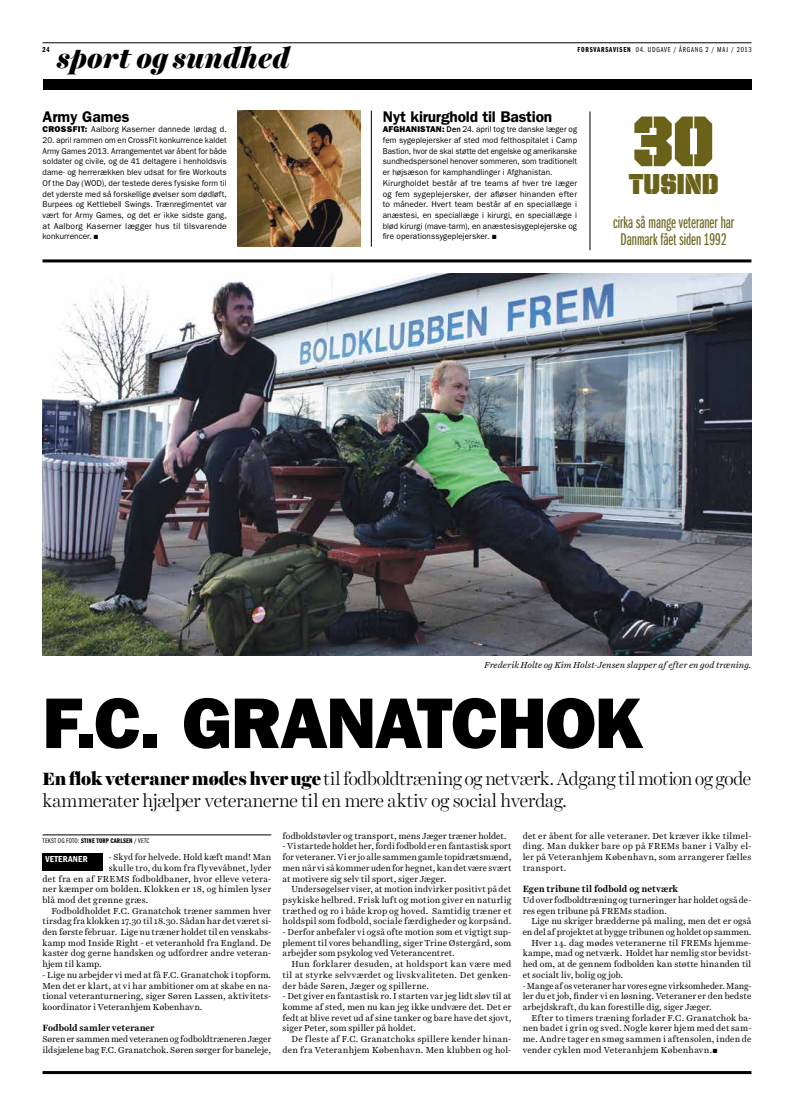
<style>
.page{position:relative;width:794px;height:1120px;background:#fff}
.page>*{position:absolute;margin:0;border:0;box-sizing:border-box;transform-origin:0 0}
.t1{font:72px "ITC Franklin Gothic Std Hvy";letter-spacing:-.02em;color:#000}
.t2{font:72px "United Sans Semi Cond Stencil";color:#6a6219}
.t3{font:29px "United Sans Semi Cond Stencil";letter-spacing:-.005em;color:#6a6219}
.t4{font:italic 900 28px "Harriet Display";color:#000}
.t5{font:300 18px/21.4px "Harriet Display";letter-spacing:-.015em;color:#000}
.t6{font:17.6px/17px "ITC Franklin Gothic Std Bk X Cp";color:#6a6219;text-align:center}
.t7{font:600 15.5px "ITC Franklin Gothic Std";letter-spacing:-.01em;color:#000}
.t8{font:700 9.2px "Harriet Text";letter-spacing:.005em;color:#000}
.t9{font:9px "ITC Franklin Gothic Std Dm Cd";letter-spacing:.04em;color:#fff}
.t10{font:8.8px/10.7px "Harriet Text";letter-spacing:.01em;color:#000;text-align:justify}
.t11{font:italic 8.8px "Harriet Text";color:#000}
.t12{font:8.5px/10.7px "ITC Franklin Gothic Std";letter-spacing:.01em;color:#000;text-align:justify;scale:.95 1}
.t13{font:8.5px "ITC Franklin Gothic Std";letter-spacing:.01em;color:#000}
.t14{font:8.5px "ITC Franklin Gothic Std Hvy";letter-spacing:.025em;color:#000}
.t15{font:7.5px "ITC Franklin Gothic Std Bk Cp";letter-spacing:.105em;color:#000}
.t16{font:7.5px "ITC Franklin Gothic Std Dm Cp";color:#000}
.t17{font:7px "ITC Franklin Gothic Std Dm Cp";color:#000}
.t18{font:7px "ITC Franklin Gothic Std Bk Cp";color:#000}
.s1{font-family:"ITC Franklin Gothic Std Dm Cp"}
.s2{font-family:"ITC Franklin Gothic Std Hvy"}
.s3{font-family:"Franklin Gothic";font-weight:500}
.s4{font-weight:900}
.s5{font-family:"ITC Franklin Gothic Std Bk Cp"}
</style>
<div class="page">
<hr style="left:43px;top:43px;width:708px;height:1px;background:#000">
<div style="left:43px;top:79px;width:708px;height:10px;background:#000"></div>
<hr style="left:43px;top:1071px;width:708px;height:3px;background:#000">
<hr style="left:43px;top:259px;width:708px;height:3px;background:#000">
<img style="left:43px;top:274px;width:708px;height:382px">
<hr style="left:43px;top:834px;width:228px;height:1px;background:#000">
<div style="left:43px;top:853px;width:60px;height:17px;background:#000"></div>
<hr style="left:371px;top:111px;width:1px;height:136px;background:#000">
<img style="left:237px;top:111px;width:124px;height:136px">
<hr style="left:590px;top:111px;width:1px;height:139px;background:#000">
<p class="t16" style="left:43px;top:45px;width:9px">24</p>
<p class="t15" style="left:577px;top:45px;width:175px"><span class="s1">FORSVARSAVISEN</span> 04. UDGAVE / ÅRGANG 2 / MAJ / 2013</p>
<h3 class="t4" style="left:57px;top:39px;width:234px">sport og sundhed</h3>
<p class="t7" style="left:43px;top:107px;width:89px">Army Games</p>
<p class="t13" style="left:43px;top:125px;width:186px"><span class="s2">CROSSFIT:</span> Aalborg Kaserner dannede lørdag d.</p>
<p class="t12" style="left:43px;top:135px;width:195px">20. april rammen om en CrossFit konkurrence kaldet Army Games 2013. Arrangementet var åbent for både soldater og civile, og de 41 deltagere i henholdsvis dame- og herrerækken blev udsat for fire Workouts Of the Day (WOD), der testede deres fysiske form til det yderste med så forskellige øvelser som dødløft, Burpees og Kettlebell Swings. Trænregimentet var vært for Army Games, og det er ikke sidste gang, at Aalborg Kaserner lægger hus til tilsvarende konkurrencer. ■</p>
<p class="t7" style="left:383px;top:107px;width:171px">Nyt kirurghold til Bastion</p>
<p class="t14" style="left:383px;top:124px;width:35px">AFGHANIST</p>
<p class="t12" style="left:383px;top:124px;width:206px;text-align:left;text-indent:47px"><span class="s2">AN:</span> <span class="s3">Den</span> 24. april tog tre danske læger og fem sygeplejersker af sted mod felthospitalet i Camp Bastion, hvor de skal støtte det engelske og amerikanske sundhedspersonel henover sommeren, som traditionelt er højsæson for kamphandlinger i Afghanistan.<br>Kirurgholdet består af tre teams af hver tre læger og fem sygeplejersker, der afløser hinanden efter to måneder. Hvert team består af en speciallæge i anæstesi, en speciallæge i kirurgi, en speciallæge i blød kirurgi (mave-tarm), en anæstesisygeplejerske og fire operationssygeplejersker. ■</p>
<p class="t2" style="left:633px;top:104px;width:83px">30</p>
<p class="t3" style="left:628px;top:169px;width:91px">TUSIND</p>
<p class="t6" style="left:613px;top:214px;width:122px">cirka så mange veteraner har<br>Danmark fået siden 1992</p>
<p class="t11" style="left:484px;top:659px;width:269px">Frederik Holte og Kim Holst-Jensen slapper af efter en god træning.</p>
<p class="t1" style="left:43px;top:681px;width:189px">F.C. GRA</p>
<p class="t1" style="left:326px;top:681px;width:220px">NATCHOK</p>
<p class="t5" style="left:43px;top:768px;width:710px"><span class="s4">En flok veteraner mødes hver uge</span> til fodboldtræning og netværk. Adgang til motion og gode kammerater hjælper veteranerne til en mere aktiv og social hverdag.</p>
<p class="t18" style="left:43px;top:836px;width:4px">TEKST</p>
<p class="t18" style="left:58px;top:836px;width:12px">OG FOTO</p>
<p class="t17" style="left:78px;top:836px;width:23px"><span class="s5">:</span> STINE TORP</p>
<p class="t17" style="left:110px;top:836px;width:8px">CARLSEN</p>
<p class="t18" style="left:134px;top:836px;width:17px">/ VETC</p>
<p class="t10" style="left:109px;top:851px;width:164px">- Skyd for helvede. Hold kæft mand! Man</p>
<p class="t10" style="left:109px;top:862px;width:164px">skulle tro, du kom fra flyvevåbnet, lyder</p>
<p class="t10" style="left:43px;top:873px;width:230px">det fra en af FREMS fodboldbaner, hvor elleve vetera-</p>
<p class="t10" style="left:43px;top:884px;width:230px">ner kæmper om bolden. Klokken er 18, og himlen lyser</p>
<p class="t10" style="left:43px;top:894px;width:107px">blå mod det grønne græs.</p>
<p class="t10" style="left:51px;top:905px;width:221px">Fodboldholdet F.C. Granatchok træner sammen hver</p>
<p class="t10" style="left:43px;top:916px;width:230px">tirsdag fra klokken 17.30 til 18.30. Sådan har det været si-</p>
<p class="t10" style="left:43px;top:926px;width:230px">den første februar. Lige nu træner holdet til en venskabs-</p>
<p class="t10" style="left:43px;top:937px;width:230px">kamp mod Inside Right - et veteranhold fra England. De</p>
<p class="t10" style="left:43px;top:948px;width:230px">kaster dog gerne handsken og udfordrer andre veteran-</p>
<p class="t10" style="left:43px;top:958px;width:61px">hjem til kamp.</p>
<p class="t10" style="left:43px;top:969px;width:230px">- Lige nu arbejder vi med at få F.C. Granatchok i topform.<br>Men det er klart, at vi har ambitioner om at skabe en na&shy;tional veteranturnering, siger Søren Lassen, aktivitets&shy;koordinator i Veteranhjem København.</p>
<p class="t8" style="left:43px;top:1021px;width:114px">Fodbold samler veteraner</p>
<p class="t10" style="left:43px;top:1033px;width:230px">Søren er sammen med veteranen og fodboldtræneren Jæger ildsjælene bag F.C. Granatchok. Søren sørger for baneleje,</p>
<p class="t9" style="left:45px;top:854px;width:42px">VETERAN ER</p>
<p class="t10" style="left:283px;top:830px;width:225px">fodboldstøvler og transport, mens Jæger træner holdet.</p>
<p class="t10" style="left:283px;top:841px;width:230px">- Vi startede holdet her, fordi fodbold er en fantastisk sport</p>
<p class="t10" style="left:283px;top:851px;width:230px">for veteraner. Vi er jo alle sammen gamle topidrætsmænd,</p>
<p class="t10" style="left:283px;top:862px;width:230px">men når vi så kommer uden for hegnet, kan det være svært</p>
<p class="t10" style="left:283px;top:873px;width:165px">at motivere sig selv til sport, siger Jæger.</p>
<p class="t10" style="left:291px;top:884px;width:221px">Undersøgelser viser, at motion indvirker positivt på det</p>
<p class="t10" style="left:283px;top:894px;width:230px">psykiske helbred. Frisk luft og motion giver en naturlig</p>
<p class="t10" style="left:283px;top:905px;width:230px">træthed og ro i både krop og hoved. Samtidig træner et</p>
<p class="t10" style="left:283px;top:916px;width:230px">holdspil som fodbold, sociale færdigheder og korpsånd.</p>
<p class="t10" style="left:283px;top:926px;width:230px">- Derfor anbefaler vi også ofte motion som et vigtigt sup-</p>
<p class="t10" style="left:283px;top:937px;width:230px">plement til vores behandling, siger Trine Østergård, som</p>
<p class="t10" style="left:283px;top:948px;width:174px">arbejder som psykolog ved Veterancentret.</p>
<p class="t10" style="left:291px;top:958px;width:221px">Hun forklarer desuden, at holdsport kan være med</p>
<p class="t10" style="left:283px;top:969px;width:230px">til at styrke selvværdet og livskvaliteten. Det genken-</p>
<p class="t10" style="left:283px;top:980px;width:148px">der både Søren, Jæger og spillerne.</p>
<p class="t10" style="left:283px;top:991px;width:230px">- Det giver en fantastisk ro. I starten var jeg lidt sløv til at</p>
<p class="t10" style="left:283px;top:1001px;width:230px">komme af sted, men nu kan jeg ikke undvære det. Det er</p>
<p class="t10" style="left:283px;top:1012px;width:230px">fedt at blive revet ud af sine tanker og bare have det sjovt,</p>
<p class="t10" style="left:283px;top:1023px;width:135px">siger Peter, som spiller på holdet.</p>
<p class="t10" style="left:291px;top:1033px;width:221px">De fleste af F.C. Granatchoks spillere kender hinan-</p>
<p class="t10" style="left:283px;top:1044px;width:230px">den fra Veteranhjem København. Men klubben og hol-</p>
<p class="t10" style="left:523px;top:830px;width:230px">det er åbent for alle veteraner. Det kræver ikke tilmel&shy;ding. Man dukker bare op på FREMs baner i Valby el&shy;ler på Veteranhjem København, som arrangerer fælles transport.</p>
<p class="t8" style="left:523px;top:882px;width:157px">Egen tribune til fodbold og netværk</p>
<p class="t10" style="left:523px;top:894px;width:230px">Ud over fodboldtræning og turneringer har holdet også de-</p>
<p class="t10" style="left:523px;top:905px;width:146px">res egen tribune på FREMs stadion.</p>
<p class="t10" style="left:531px;top:916px;width:221px">Lige nu skriger brædderne på maling, men det er også</p>
<p class="t10" style="left:523px;top:926px;width:230px">en del af projektet at bygge tribunen og holdet op sammen.</p>
<p class="t10" style="left:531px;top:937px;width:221px">Hver 14. dag mødes veteranerne til FREMs hjemme-</p>
<p class="t10" style="left:523px;top:948px;width:230px">kampe, mad og netværk. Holdet har nemlig stor bevidst-</p>
<p class="t10" style="left:523px;top:958px;width:230px">hed om, at de gennem fodbolden kan støtte hinanden til</p>
<p class="t10" style="left:523px;top:969px;width:102px">et socialt liv, bolig og job.</p>
<p class="t10" style="left:523px;top:980px;width:230px">- Mange af os veteraner har vores egne virksomheder. Mang-</p>
<p class="t10" style="left:523px;top:991px;width:230px">ler du et job, finder vi en løsning. Veteraner er den bedste</p>
<p class="t10" style="left:523px;top:1001px;width:191px">arbejdskraft, du kan forestille dig, siger Jæger.</p>
<p class="t10" style="left:531px;top:1012px;width:221px">Efter to timers træning forlader F.C. Granatchok ba-</p>
<p class="t10" style="left:523px;top:1023px;width:230px">nen badet i grin og sved. Nogle kører hjem med det sam-</p>
<p class="t10" style="left:523px;top:1033px;width:230px">me. Andre tager en smøg sammen i aftensolen, inden de</p>
<p class="t10" style="left:523px;top:1044px;width:196px">vender cyklen mod Veteranhjem København.■</p>
</div>
